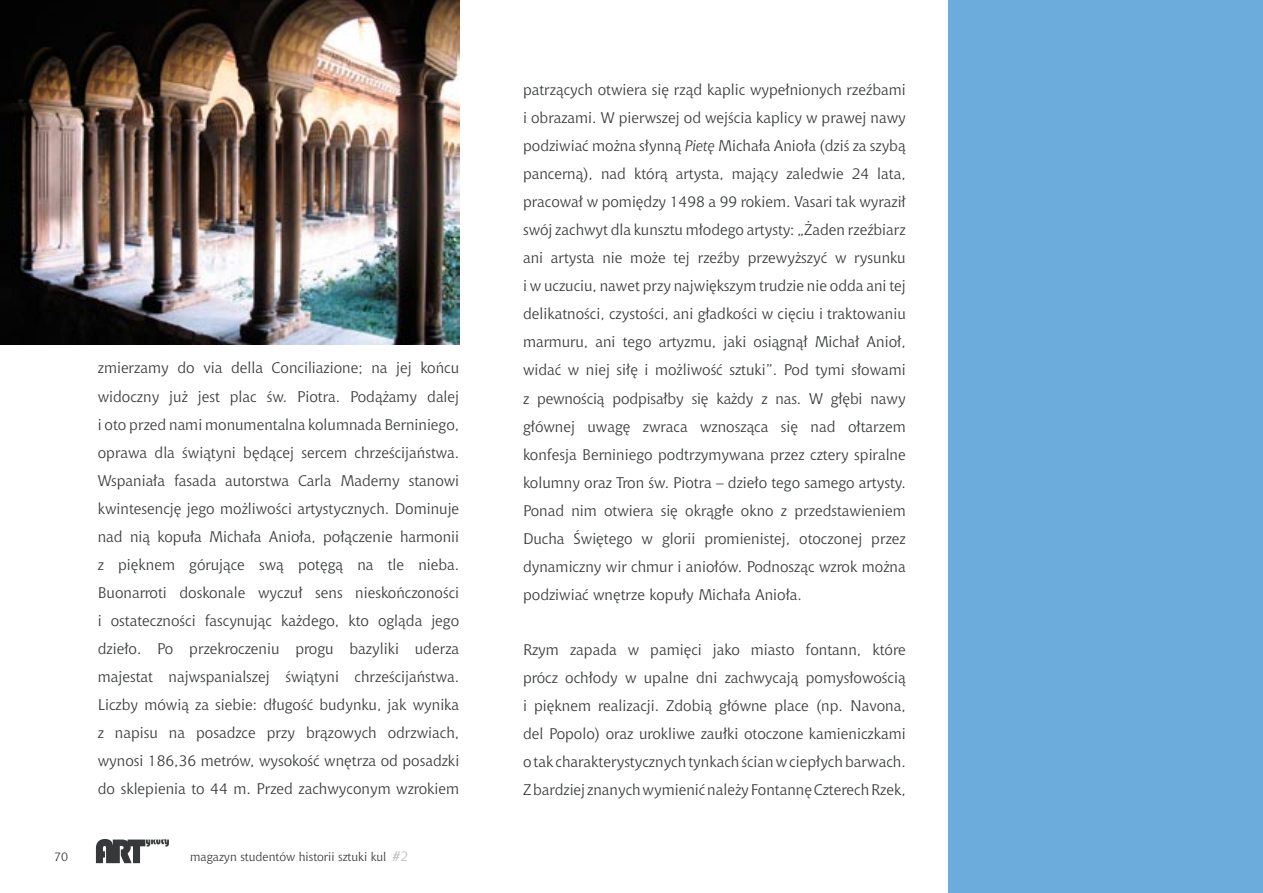
<style>
.page{position:relative;width:1263px;height:893px;background:#fff}
.page>*{position:absolute;margin:0;border:0;box-sizing:border-box;transform-origin:0 0}
.ARTy_main{font:15px/28px "Chianti PL";color:#36393a;text-align:justify}
.t1{font:13.5px "Chianti PL";color:#b9bac0}
.t2{font:12px "Chianti PL";color:#36393a}
.s1{font-style:italic}
</style>
<div class="page">
<svg style="left:96px;top:839px;width:73px;height:24px"></svg>
<div style="left:948px;top:0;width:315px;height:893px;background:#6cacdd"></div>
<img style="left:0;top:0;width:459px;height:344px">
<p class="ARTy_main" style="left:98px;top:354px;width:363px">zmierzamy do via della Conciliazione; na jej końcu widoczny już jest plac św. Piotra. Podążamy dalej i oto przed nami monumentalna kolumnada Berniniego, oprawa dla świątyni będącej sercem chrześcijaństwa.<br>Wspaniała fasada autorstwa Carla Maderny stanowi kwintesencję jego możliwości artystycznych. Dominuje nad nią kopuła Michała Anioła, połączenie harmonii z pięknem górujące swą potęgą na tle nieba.<br>Buonarroti doskonale wyczuł sens nieskończoności i ostateczności fascynując każdego, kto ogląda jego dzieło. Po przekroczeniu progu bazyliki uderza majestat najwspanialszej świątyni chrześcijaństwa.<br>Liczby mówią za siebie: długość budynku, jak wynika z napisu na posadzce przy brązowych odrzwiach, wynosi 186,36 metrów, wysokość wnętrza od posadzki do sklepienia to 44 m. Przed zachwyconym wzrokiem</p>
<p class="t1" style="left:393px;top:847px;width:17px">#2</p>
<p class="t2" style="left:54px;top:849px;width:16px">70</p>
<p class="t2" style="left:190px;top:849px;width:198px">magazyn studentów historii sztuki kul</p>
<p class="ARTy_main" style="left:523px;top:75px;width:384px">patrzących otwiera się rząd kaplic wypełnionych rzeźbami i obrazami. W pierwszej od wejścia kaplicy w prawej nawy podziwiać można słynną <span class="s1">Pietę</span> Michała Anioła (dziś za szybą pancerną), nad którą artysta, mający zaledwie 24 lata, pracował w pomiędzy 1498 a 99 rokiem. Vasari tak wyraził swój zachwyt dla kunsztu młodego artysty: „Żaden rzeźbiarz ani artysta nie może tej rzeźby przewyższyć w rysunku i w uczuciu, nawet przy największym trudzie nie odda ani tej delikatności, czystości, ani gładkości w cięciu i traktowaniu marmuru, ani tego artyzmu, jaki osiągnął Michał Anioł, widać w niej siłę i możliwość sztuki”. Pod tymi słowami z pewnością podpisałby się każdy z nas. W głębi nawy głównej uwagę zwraca wznosząca się nad ołtarzem konfesja Berniniego podtrzymywana przez cztery spiralne kolumny oraz Tron św. Piotra – dzieło tego samego artysty.<br>Ponad nim otwiera się okrągłe okno z przedstawieniem Ducha Świętego w glorii promienistej, otoczonej przez dynamiczny wir chmur i aniołów. Podnosząc wzrok można podziwiać wnętrze kopuły Michała Anioła.</p>
<p class="ARTy_main" style="left:523px;top:635px;width:384px">Rzym zapada w pamięci jako miasto fontann, które prócz ochłody w upalne dni zachwycają pomysłowością i pięknem realizacji. Zdobią główne place (np. Navona, del Popolo) oraz urokliwe zaułki otoczone kamieniczkami o tak charakterystycznych tynkach ścian w ciepłych barwach.<br>Z bardziej znanych wymienić należy Fontannę Czterech Rzek,</p>
</div>
